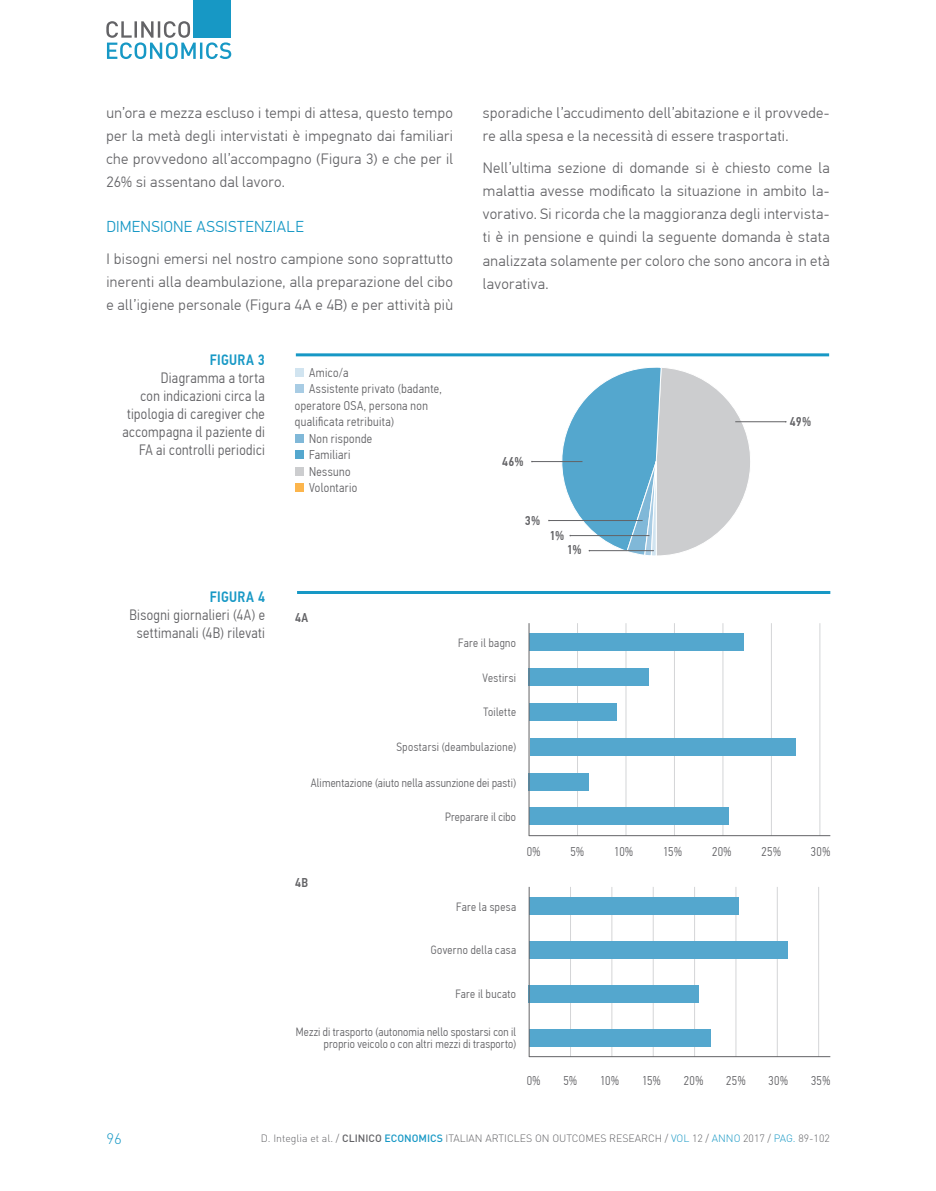
<style>
.page{position:relative;width:936px;height:1191px;background:#fff}
.page>*{position:absolute;margin:0;border:0;box-sizing:border-box;transform-origin:0 0}
.t1{font:300 15.75px "PF Din Text Pro";letter-spacing:.015em;color:#1798c5}
.t2{font:300 15px/23.2px "PF Din Text Pro";letter-spacing:.025em;color:#636366;text-align:justify}
.t3{font:300 15px/18px "PF Din Text Cond Pro";letter-spacing:.025em;color:#636366;text-align:right}
.t4{font:500 15px "PF Din Text Cond Pro";letter-spacing:.02em;color:#1798c5}
.t5{font:300 15px "DIN";color:#1798c5}
.t6{font:300 12.75px "PF Din Text Cond Pro";letter-spacing:.03em;color:#636366}
.t7{font:500 12.75px "PF Din Text Cond Pro";letter-spacing:.03em;color:#636366}
.t8{font:300 12px/12px "PF Din Text Cond Pro";letter-spacing:.02em;color:#636366;text-align:right}
.t9{font:300 10.5px "DIN";color:#636366}
.s1{font-weight:500}
.s2{font-weight:500;color:#1798c5}
.s3{color:#1798c5}
</style>
<div class="page">
<svg style="left:106px;top:21px;width:125px;height:38px"></svg>
<div style="left:193px;top:0;width:38px;height:38px;background:#1798c5"></div>
<div style="left:295px;top:368px;width:8px;height:8px;background:#d1e4f0"></div>
<div style="left:295px;top:384px;width:8px;height:9px;background:#a8cce4"></div>
<div style="left:295px;top:434px;width:8px;height:8px;background:#80b8d8"></div>
<div style="left:295px;top:450px;width:8px;height:9px;background:#54a7ce"></div>
<div style="left:295px;top:467px;width:8px;height:8px;background:#cccdcf"></div>
<div style="left:295px;top:483px;width:8px;height:9px;background:#fcb54c"></div>
<hr style="left:735px;top:421px;width:50px;height:1px;background:#636366">
<hr style="left:532px;top:461px;width:50px;height:1px;background:#636366">
<svg style="left:548px;top:367px;width:205px;height:189px"></svg>
<hr style="left:296px;top:353px;width:533px;height:3px;background:#1798c5">
<hr style="left:297px;top:591px;width:533px;height:3px;background:#1798c5">
<hr style="left:577px;top:623px;width:1px;height:213px;background:#d4d5d7">
<hr style="left:625px;top:623px;width:1px;height:213px;background:#d4d5d7">
<hr style="left:674px;top:623px;width:1px;height:213px;background:#d4d5d7">
<hr style="left:722px;top:623px;width:1px;height:213px;background:#d4d5d7">
<hr style="left:771px;top:623px;width:1px;height:213px;background:#d4d5d7">
<hr style="left:819px;top:623px;width:1px;height:213px;background:#d4d5d7">
<div style="left:529px;top:634px;width:214px;height:17px;background:#54a7ce"></div>
<div style="left:529px;top:668px;width:120px;height:17px;background:#54a7ce"></div>
<div style="left:529px;top:703px;width:87px;height:17px;background:#54a7ce"></div>
<div style="left:530px;top:738px;width:265px;height:17px;background:#54a7ce"></div>
<div style="left:529px;top:773px;width:60px;height:17px;background:#54a7ce"></div>
<div style="left:529px;top:808px;width:199px;height:17px;background:#54a7ce"></div>
<hr style="left:529px;top:835px;width:301px;height:1px;background:#636366">
<hr style="left:528px;top:623px;width:1px;height:213px;background:#636366">
<hr style="left:570px;top:887px;width:1px;height:170px;background:#d4d5d7">
<hr style="left:611px;top:887px;width:1px;height:170px;background:#d4d5d7">
<hr style="left:653px;top:887px;width:1px;height:170px;background:#d4d5d7">
<hr style="left:694px;top:887px;width:1px;height:170px;background:#d4d5d7">
<hr style="left:735px;top:887px;width:1px;height:170px;background:#d4d5d7">
<hr style="left:777px;top:887px;width:1px;height:170px;background:#d4d5d7">
<hr style="left:818px;top:887px;width:1px;height:170px;background:#d4d5d7">
<div style="left:529px;top:897px;width:209px;height:17px;background:#54a7ce"></div>
<div style="left:529px;top:941px;width:258px;height:17px;background:#54a7ce"></div>
<div style="left:529px;top:985px;width:170px;height:17px;background:#54a7ce"></div>
<div style="left:529px;top:1029px;width:182px;height:17px;background:#54a7ce"></div>
<hr style="left:529px;top:1056px;width:301px;height:1px;background:#636366">
<hr style="left:529px;top:887px;width:1px;height:170px;background:#636366">
<p class="t2" style="left:106px;top:101px;width:348px">un’ora e mezza escluso i tempi di attesa, questo tempo per la metà degli intervistati è impegnato dai familiari che provvedono all’accompagno (Figura 3) e che per il 26% si assentano dal lavoro.</p>
<p class="t1" style="left:106px;top:217px;width:199px">DIMENSIONE ASSISTENZIALE</p>
<p class="t2" style="left:106px;top:247px;width:348px">I bisogni emersi nel nostro campione sono soprattutto inerenti alla deambulazione, alla preparazione del cibo e all’igiene personale (Figura 4A e 4B) e per attività più</p>
<p class="t4" style="left:210px;top:350px;width:57px">FIGURA 3</p>
<p class="t3" style="left:123px;top:368px;width:144px">Diagramma a torta<br>con indicazioni circa la tipologia di caregiver che accompagna il paziente di<br>FA ai controlli periodici</p>
<p class="t6" style="left:309px;top:365px;width:41px">Amico/a</p>
<p class="t6" style="left:309px;top:381px;width:134px">Assistente privato (badante,</p>
<p class="t6" style="left:295px;top:398px;width:135px">operatore OSA, persona non</p>
<p class="t6" style="left:295px;top:414px;width:101px">qualificata retribuita)</p>
<p class="t6" style="left:309px;top:431px;width:65px">Non risponde</p>
<p class="t6" style="left:309px;top:447px;width:43px">Familiari</p>
<p class="t6" style="left:309px;top:464px;width:43px">Nessuno</p>
<p class="t6" style="left:309px;top:480px;width:50px">Volontario</p>
<p class="t2" style="left:483px;top:101px;width:348px">sporadiche l’accudimento dell’abitazione e il provvede&shy;re alla spesa e la necessità di essere trasportati.</p>
<p class="t2" style="left:483px;top:156px;width:348px">Nell’ultima sezione di domande si è chiesto come la malattia avesse modificato la situazione in ambito la&shy;vorativo. Si ricorda che la maggioranza degli intervista&shy;ti è in pensione e quindi la seguente domanda è stata analizzata solamente per coloro che sono ancora in età lavorativa.</p>
<p class="t7" style="left:502px;top:454px;width:23px">46%</p>
<p class="t7" style="left:525px;top:512px;width:17px">3%</p>
<p class="t7" style="left:549px;top:527px;width:16px">1%</p>
<p class="t7" style="left:567px;top:542px;width:16px">1%</p>
<p class="t7" style="left:789px;top:414px;width:23px">49%</p>
<p class="t4" style="left:210px;top:588px;width:57px">FIGURA 4</p>
<p class="t3" style="left:129px;top:606px;width:137px;text-align:center">Bisogni giornalieri (4A) e settimanali (4B) rilevati</p>
<p class="t7" style="left:295px;top:610px;width:15px">4A</p>
<p class="t8" style="left:458px;top:637px;width:59px">Fare il bagno</p>
<p class="t8" style="left:482px;top:671px;width:35px">Vestirsi</p>
<p class="t8" style="left:483px;top:706px;width:34px">Toilette</p>
<p class="t8" style="left:396px;top:741px;width:121px">Spostarsi (deambulazione)</p>
<p class="t8" style="left:311px;top:777px;width:207px">Alimentazione (aiuto nella assunzione dei pasti)</p>
<p class="t8" style="left:445px;top:810px;width:72px">Preparare il cibo</p>
<p class="t7" style="left:295px;top:875px;width:14px">4B</p>
<p class="t8" style="left:456px;top:900px;width:61px">Fare la spesa</p>
<p class="t8" style="left:431px;top:944px;width:87px">Governo della casa</p>
<p class="t8" style="left:455px;top:988px;width:62px">Fare il bucato</p>
<p class="t8" style="left:296px;top:1026px;width:222px">Mezzi di trasporto (autonomia nello spostarsi con il proprio veicolo o con altri mezzi di trasporto)</p>
<p class="t6" style="left:526px;top:844px;width:15px">0%</p>
<p class="t6" style="left:570px;top:844px;width:15px">5%</p>
<p class="t6" style="left:614px;top:844px;width:20px">10%</p>
<p class="t6" style="left:663px;top:844px;width:20px">15%</p>
<p class="t6" style="left:712px;top:844px;width:21px">20%</p>
<p class="t6" style="left:761px;top:844px;width:21px">25%</p>
<p class="t6" style="left:810px;top:844px;width:21px">30%</p>
<p class="t6" style="left:526px;top:1073px;width:15px">0%</p>
<p class="t6" style="left:563px;top:1073px;width:15px">5%</p>
<p class="t6" style="left:600px;top:1073px;width:20px">10%</p>
<p class="t6" style="left:642px;top:1073px;width:20px">15%</p>
<p class="t6" style="left:683px;top:1073px;width:21px">20%</p>
<p class="t6" style="left:726px;top:1073px;width:21px">25%</p>
<p class="t6" style="left:768px;top:1073px;width:21px">30%</p>
<p class="t6" style="left:811px;top:1073px;width:21px">35%</p>
<p class="t5" style="left:106px;top:1129px;width:17px">96</p>
<p class="t9" style="left:261px;top:1131px;width:570px">D. Integlia et al. / <span class="s1">CLINICO</span> <span class="s2">ECONOMICS</span> ITALIAN ARTICLES ON OUTCOMES RESEARCH / <span class="s3">VOL</span> 12 / <span class="s3">ANNO</span> 2017 / <span class="s3">PAG.</span> 89-102</p>
</div>
